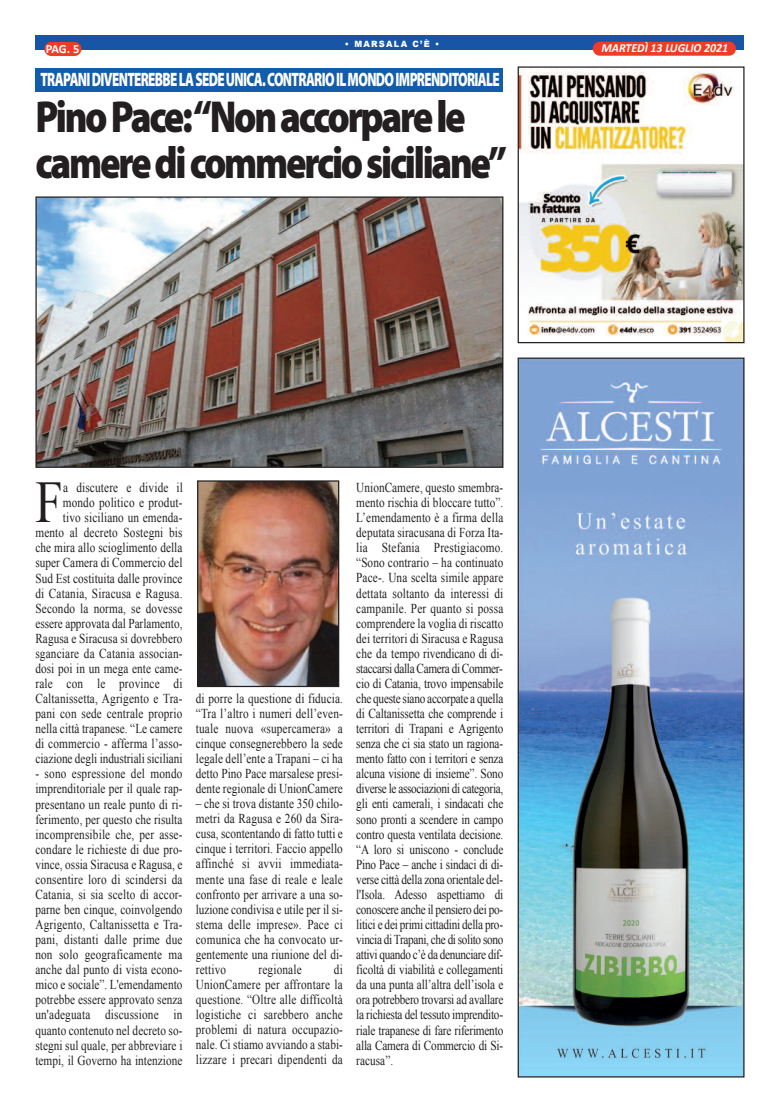
<style>
.page{position:relative;width:780px;height:1113px;background:#fff}
.page>*{position:absolute;margin:0;border:0;box-sizing:border-box;transform-origin:0 0}
.t1{font:59px "Times New Roman";color:#231f20;scale:.83 1}
.t2{font:900 45px/46.1px "Myriad Pro";letter-spacing:-.06em;color:#231f20;scale:.85 1}
.t3{font:900 19.5px "Myriad Pro";letter-spacing:-.05em;color:#fff;scale:.68 1}
.t4{font:13.62px/15px "Times New Roman";letter-spacing:.005em;color:#231f20;text-align:justify;scale:.83 1}
.t5{font:700 12.5px "Calibri";color:#fff}
.t6{font:italic 700 12.38px "Calibri";color:#fff;scale:.96 1}
.t7{font:900 8.62px "Arial";letter-spacing:.15em;color:#fff;scale:.96 1}
</style>
<div class="page">
<div style="left:35px;top:35px;width:709px;height:15px;background:#1755a6"></div>
<div style="left:44px;top:42px;width:37px;height:14px;background:#ef3c25;border-radius:7px"></div>
<div style="left:592px;top:42px;width:144px;height:14px;background:#ef3c25;border-radius:7px"></div>
<img style="left:519px;top:68px;width:223px;height:273px">
<div style="left:517px;top:66px;width:227px;height:277px;border:1px solid #231f20"></div>
<img style="left:519px;top:359px;width:223px;height:716px">
<div style="left:517px;top:357px;width:227px;height:720px;border:1px solid #231f20"></div>
<div style="left:35px;top:68px;width:468px;height:24px;background:#115cab"></div>
<img style="left:37px;top:198px;width:464px;height:268px">
<div style="left:35px;top:196px;width:468px;height:272px;border:1px solid #231f20"></div>
<img style="left:199px;top:482px;width:138px;height:203px">
<div style="left:197px;top:480px;width:142px;height:207px;border:1px solid #231f20"></div>
<p class="t5" style="left:46px;top:43px;width:35px">PAG. 5</p>
<p class="t7" style="left:345px;top:38px;width:100px">• MARSALA C’È •</p>
<p class="t6" style="left:601px;top:43px;width:134px">MARTEDÌ 13 LUGLIO 2021</p>
<h3 class="t3" style="left:40px;top:72px;width:677px">TRAPANIDIVENTEREBBELASEDEUNICA.CONTRARIOILMONDOIMPRENDITORIALE</h3>
<h2 class="t2" style="left:35px;top:97px;width:556px">PinoPace:“Nonaccorparele cameredicommerciosiciliane”</h2>
<p class="t4" style="left:35px;top:480px;width:179px;text-align:right">a discutere e divide il mondo politico e produt-<br>tivo siciliano un emenda&shy;mento al decreto Sostegni bis che mira allo scioglimento della super Camera di Commercio del<br>Sud Est costituita dalle province di Catania, Siracusa e Ragusa.<br>Secondo la norma, se dovesse essere approvata dal Parlamento,<br>Ragusa e Siracusa si dovrebbero sganciare da Catania associan&shy;dosi poi in un mega ente came&shy;rale con le province di<br>Caltanissetta, Agrigento e Tra&shy;pani con sede centrale proprio nella città trapanese. “Le camere di commercio - afferma l’asso&shy;ciazione degli industriali siciliani</p>
<p class="t4" style="left:35px;top:766px;width:179px">- sono espressione del mondo imprenditoriale per il quale rap&shy;presentano un reale punto di ri&shy;ferimento, per questo che risulta incomprensibile che, per asse&shy;condare le richieste di due pro&shy;vince, ossia Siracusa e Ragusa, e consentire loro di scindersi da Catania, si sia scelto di accor&shy;parne ben cinque, coinvolgendo Agrigento, Caltanissetta e Tra&shy;pani, distanti dalle prime due non solo geograficamente ma anche dal punto di vista econo&shy;mico e sociale”. L'emendamento potrebbe essere approvato senza un'adeguata discussione in quanto contenuto nel decreto so&shy;stegni sul quale, per abbreviare i tempi, il Governo ha intenzione</p>
<h1 class="t1" style="left:35px;top:469px;width:34px">F</h1>
<p class="t4" style="left:196px;top:690px;width:179px">di porre la questione di fiducia. “Tra l’altro i numeri dell’even&shy;tuale nuova «supercamera» a cinque consegnerebbero la sede legale dell’ente a Trapani – ci ha detto Pino Pace marsalese presi&shy;dente regionale di UnionCamere</p>
<p class="t4" style="left:196px;top:796px;width:179px">– che si trova distante 350 chilo&shy;metri da Ragusa e 260 da Sira&shy;cusa, scontentando di fatto tutti e cinque i territori. Faccio appello affinché si avvii immediata&shy;mente una fase di reale e leale confronto per arrivare a una so&shy;luzione condivisa e utile per il si&shy;stema delle imprese». Pace ci comunica che ha convocato ur&shy;gentemente una riunione del di&shy;rettivo</p>
<p class="t4" style="left:196px;top:962px;width:179px;text-indent:138px">di UnionCamere per affrontare la questione. “Oltre alle difficoltà logistiche ci sarebbero anche problemi di natura occupazio&shy;nale. Ci stiamo avviando a stabi&shy;lizzare i precari dipendenti da</p>
<p class="t4" style="left:258px;top:962px;width:54px">regionale</p>
<p class="t4" style="left:356px;top:480px;width:179px">UnionCamere, questo smembra&shy;mento rischia di bloccare tutto”.<br>L’emendamento è a firma della deputata siracusana di Forza Ita&shy;lia Stefania Prestigiacomo. “Sono contrario – ha continuato Pace-. Una scelta simile appare dettata soltanto da interessi di campanile. Per quanto si possa comprendere la voglia di riscatto dei territori di Siracusa e Ragusa che da tempo rivendicano di di&shy;staccarsi dalla Camera di Commer&shy;cio di Catania, trovo impensabile che queste siano accorpate a quella di Caltanissetta che comprende i territori di Trapani e Agrigento senza che ci sia stato un ragiona&shy;mento fatto con i territori e senza alcuna visione di insieme”. Sono diverse le associazioni di categoria, gli enti camerali, i sindacati che sono pronti a scendere in campo contro questa ventilata decisione. “A loro si uniscono - conclude Pino Pace – anche i sindaci di di&shy;verse città della zona orientale del&shy;l'Isola. Adesso aspettiamo di conoscere anche il pensiero dei po&shy;litici e dei primi cittadini della pro&shy;vincia di Trapani, che di solito sono attivi quando c’è da denunciare dif&shy;ficoltà di viabilità e collegamenti da una punta all’altra dell’isola e ora potrebbero trovarsi ad avallare la richiesta del tessuto imprendito&shy;riale trapanese di fare riferimento alla Camera di Commercio di Si&shy;racusa”.</p>
</div>
